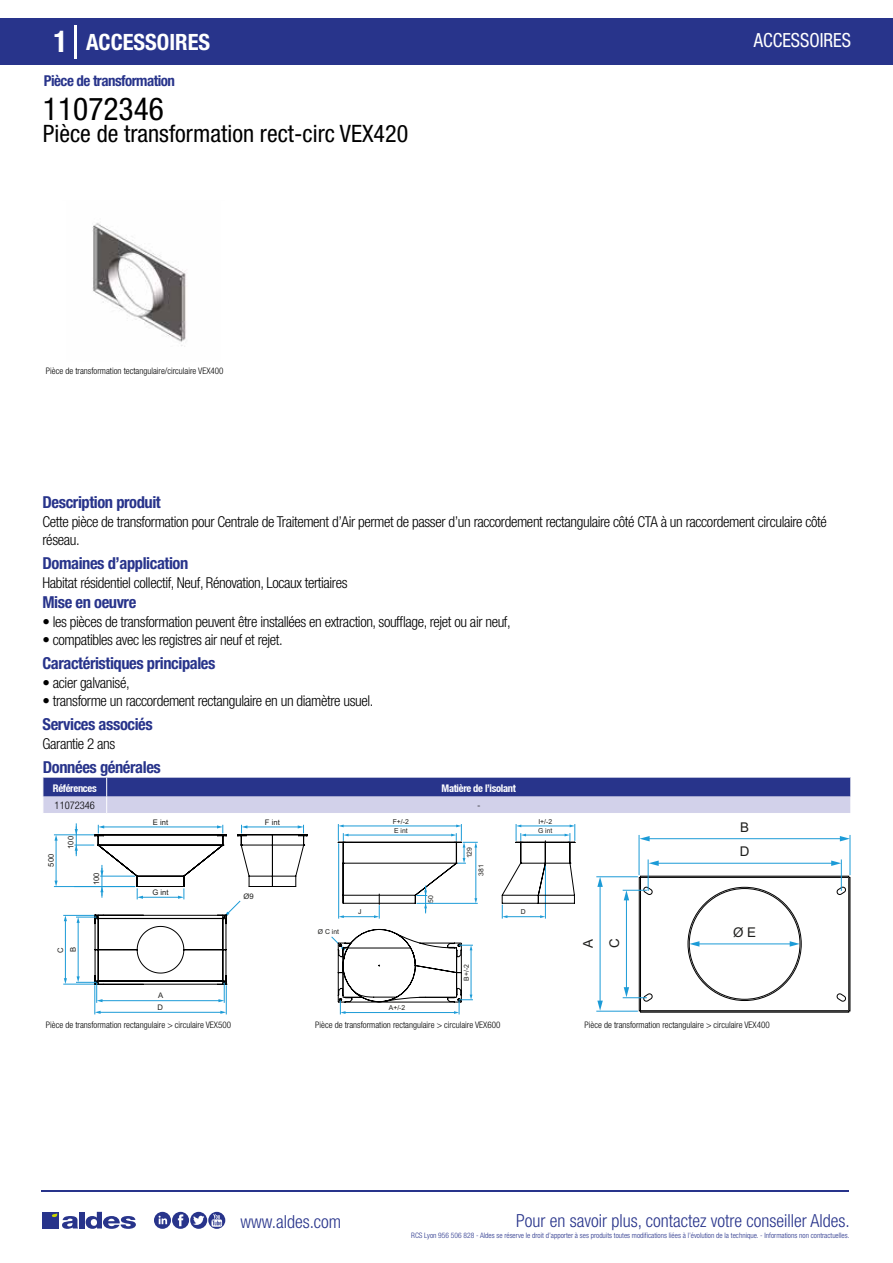
<style>
.page{position:relative;width:893px;height:1263px;background:#fff}
.page>*{position:absolute;margin:0;border:0;box-sizing:border-box;transform-origin:0 0}
.t1{font:condensed 31.5px "Helvetica Neue LT Std";color:#000}
.t2{font:condensed 24px "Helvetica Neue LT Std";color:#000}
.t3{font:700 condensed 22.5px "Helvetica Neue LT Std";color:#fff}
.t4{font:condensed 19.5px "Helvetica Neue LT Std";color:#fff;scale:.95 1}
.t5{font:300 condensed 18px "Helvetica Neue";color:#28348b}
.t6{font:700 condensed 16.5px "Helvetica Neue LT Std";letter-spacing:-.025em;color:#28348b}
.t7{font:300 condensed 15px/18px "Helvetica Neue LT Std";letter-spacing:-.025em;color:#000}
.t8{font:700 condensed 15px "Helvetica Neue LT Std";letter-spacing:-.035em;color:#28348b}
.t9{font:13.35px/24.5px "Arial";color:#1e1e1c}
.t10{font:700 condensed 10.5px "Helvetica Neue";letter-spacing:-.03em;color:#fff}
.t11{font:300 condensed 10.5px "Helvetica Neue";color:#000}
.t12{font:300 condensed 9px "Helvetica Neue";color:#000}
.t13{font:7.65px/12.8px "Arial";color:#1e1e1c}
.t14{font:300 condensed 7.5px "Helvetica Neue";color:#28348b}
.t15{font:6.75px "Arial";color:#1e1e1c}
.s1{font-size:30px}
</style>
<div class="page">
<div style="left:0;top:18px;width:893px;height:46px;background:#28348b"></div>
<hr style="left:74px;top:25px;width:2px;height:33px;background:#fff">
<img style="left:92px;top:223px;width:94px;height:124px">
<svg style="left:43px;top:778px;width:808px;height:35px;background:#797fb8"></svg>
<hr style="left:56px;top:839px;width:1px;height:43px;background:#1c9bd7">
<svg style="left:55px;top:835px;width:3px;height:6px"></svg>
<hr style="left:54px;top:834px;width:40px;height:1px;background:#1c9bd7">
<hr style="left:54px;top:886px;width:81px;height:1px;background:#1c9bd7">
<hr style="left:65px;top:920px;width:1px;height:59px;background:#1c9bd7">
<svg style="left:64px;top:978px;width:3px;height:6px"></svg>
<hr style="left:63px;top:915px;width:31px;height:1px;background:#1c9bd7">
<hr style="left:63px;top:984px;width:31px;height:1px;background:#1c9bd7">
<svg style="left:74px;top:823px;width:233px;height:191px"></svg>
<svg style="left:331px;top:824px;width:245px;height:190px"></svg>
<hr style="left:648px;top:838px;width:194px;height:1px;background:#1c9bd7">
<svg style="left:840px;top:836px;width:9px;height:5px"></svg>
<svg style="left:640px;top:836px;width:10px;height:5px"></svg>
<hr style="left:849px;top:835px;width:1px;height:40px;background:#1c9bd7">
<hr style="left:639px;top:835px;width:1px;height:40px;background:#1c9bd7">
<div style="left:639px;top:877px;width:2px;height:134px;border:1px solid #000"></div>
<div style="left:640px;top:876px;width:209px;height:2px;border:1px solid #000"></div>
<div style="left:640px;top:1011px;width:209px;height:1px;border:1px solid #000"></div>
<svg style="left:688px;top:877px;width:162px;height:134px"></svg>
<hr style="left:657px;top:863px;width:176px;height:1px;background:#1c9bd7">
<svg style="left:831px;top:860px;width:10px;height:6px"></svg>
<svg style="left:649px;top:860px;width:10px;height:6px"></svg>
<hr style="left:841px;top:859px;width:1px;height:32px;background:#1c9bd7">
<hr style="left:648px;top:859px;width:1px;height:32px;background:#1c9bd7">
<hr style="left:600px;top:885px;width:1px;height:117px;background:#1c9bd7">
<svg style="left:597px;top:877px;width:6px;height:10px"></svg>
<svg style="left:597px;top:1000px;width:6px;height:11px"></svg>
<hr style="left:596px;top:876px;width:42px;height:1px;background:#1c9bd7">
<hr style="left:596px;top:1011px;width:42px;height:1px;background:#1c9bd7">
<hr style="left:626px;top:898px;width:1px;height:91px;background:#1c9bd7">
<svg style="left:623px;top:887px;width:30px;height:13px"></svg>
<svg style="left:623px;top:987px;width:29px;height:15px"></svg>
<hr style="left:41px;top:1190px;width:808px;height:1px;background:#28348b">
<svg style="left:154px;top:1212px;width:71px;height:17px"></svg>
<div style="left:42px;top:1212px;width:17px;height:16px;background:#28348b"></div>
<div style="left:79px;top:1212px;width:5px;height:16px;background:#28348b"></div>
<svg style="left:86px;top:1212px;width:50px;height:17px"></svg>
<svg style="left:52px;top:1213px;width:26px;height:16px"></svg>
<h3 class="t3" style="left:54px;top:28px;width:158px"><span class="s1">1</span> ACCESSOIRES</h3>
<h3 class="t4" style="left:754px;top:29px;width:104px">ACCESSOIRES</h3>
<p class="t8" style="left:44px;top:71px;width:133px">Pièce de transformation</p>
<h1 class="t1" style="left:43px;top:91px;width:122px">11072346</h1>
<h2 class="t2" style="left:43px;top:120px;width:367px">Pièce de transformation rect-circ VEX420</h2>
<p class="t12" style="left:46px;top:365px;width:179px">Pièce de transformation tectangulaire/circulaire VEX400</p>
<p class="t12" style="left:124px;top:365px;width:4px">r</p>
<p class="t12" style="left:167px;top:365px;width:65px">&gt; irculaire VEX500</p>
<p class="t6" style="left:43px;top:492px;width:120px">Description produit</p>
<p class="t7" style="left:43px;top:513px;width:786px">Cette pièce de transformation pour Centrale de Traitement d’Air permet de passer d’un raccordement rectangulaire côté CTA à un raccordement circulaire côté réseau.</p>
<p class="t7" style="left:43px;top:573px;width:307px">Habitat résidentiel collectif, Neuf, Rénovation, Locaux tertiaires</p>
<p class="t7" style="left:43px;top:613px;width:470px">• les pièces de transformation peuvent être installées en extraction, soufflage, rejet ou air neuf,</p>
<p class="t7" style="left:43px;top:631px;width:242px">• compatibles avec les registres air neuf et rejet.</p>
<p class="t6" style="left:43px;top:553px;width:147px">Domaines d’application</p>
<p class="t6" style="left:43px;top:592px;width:95px">Mise en oeuvre</p>
<p class="t6" style="left:43px;top:653px;width:174px">Caractéristiques principales</p>
<p class="t7" style="left:43px;top:674px;width:89px">• acier galvanisé,</p>
<p class="t7" style="left:43px;top:692px;width:332px">• transforme un raccordement rectangulaire en un diamètre usuel.</p>
<p class="t6" style="left:43px;top:714px;width:112px">Services associés</p>
<p class="t7" style="left:43px;top:734px;width:74px">Garantie 2 ans</p>
<p class="t6" style="left:43px;top:757px;width:119px">Données générales</p>
<p class="t10" style="left:53px;top:782px;width:45px">Références</p>
<p class="t10" style="left:442px;top:782px;width:76px">Matière de l’isolant</p>
<p class="t11" style="left:55px;top:799px;width:42px">11072346</p>
<p class="t11" style="left:477px;top:799px;width:5px">-</p>
<p class="t13" style="left:45px;top:867px;width:14px;rotate:-90deg">500</p>
<p class="t13" style="left:64px;top:849px;width:14px;rotate:-90deg">100</p>
<p class="t13" style="left:90px;top:885px;width:14px;rotate:-90deg">100</p>
<p class="t13" style="left:54px;top:952px;width:7px;rotate:-90deg">C<br>B</p>
<p class="t13" style="left:153px;top:815px;width:17px">E int</p>
<p class="t13" style="left:265px;top:815px;width:16px">F int</p>
<p class="t13" style="left:152px;top:886px;width:18px">G int</p>
<p class="t13" style="left:158px;top:989px;width:7px">A</p>
<p class="t13" style="left:158px;top:1001px;width:7px">D</p>
<p class="t13" style="left:244px;top:890px;width:12px">Ø9</p>
<p class="t15" style="left:318px;top:927px;width:23px">Ø C int</p>
<p class="t15" style="left:393px;top:817px;width:18px">F+/-2</p>
<p class="t15" style="left:538px;top:817px;width:15px">I+/-2</p>
<p class="t15" style="left:394px;top:826px;width:15px">E int</p>
<p class="t15" style="left:538px;top:826px;width:16px">G int</p>
<p class="t15" style="left:465px;top:858px;width:13px;rotate:-90deg">129</p>
<p class="t15" style="left:426px;top:903px;width:9px;rotate:-90deg">50</p>
<p class="t15" style="left:476px;top:876px;width:13px;rotate:-90deg">381</p>
<p class="t15" style="left:358px;top:907px;width:5px">J</p>
<p class="t15" style="left:521px;top:907px;width:6px">D</p>
<p class="t15" style="left:389px;top:1003px;width:18px">A+/-2</p>
<p class="t15" style="left:462px;top:981px;width:18px;rotate:-90deg">B+/-2</p>
<p class="t9" style="left:575px;top:948px;width:12px;line-height:26.4px;rotate:-90deg">A<br>C</p>
<p class="t9" style="left:740px;top:815px;width:11px">B<br>D</p>
<p class="t9" style="left:733px;top:920px;width:25px">Ø E</p>
<p class="t12" style="left:46px;top:1020px;width:187px">Pièce de transformation rectangulaire &gt; circulaire VEX500</p>
<p class="t12" style="left:315px;top:1020px;width:187px">Pièce de transformation rectangulaire &gt; circulaire VEX600</p>
<p class="t12" style="left:584px;top:1020px;width:187px">Pièce de transformation rectangulaire &gt; circulaire VEX400</p>
<p class="t5" style="left:240px;top:1211px;width:102px">www.aldes.com</p>
<p class="t5" style="left:516px;top:1211px;width:335px">Pour en savoir plus, contactez votre conseiller Aldes.</p>
<p class="t14" style="left:411px;top:1230px;width:440px">RCS Lyon 956 506 828 - Aldes se réserve le droit d’apporter à ses produits toutes modifications liées à l’évolution de la technique. - Informations non contractuelles.</p>
</div>
